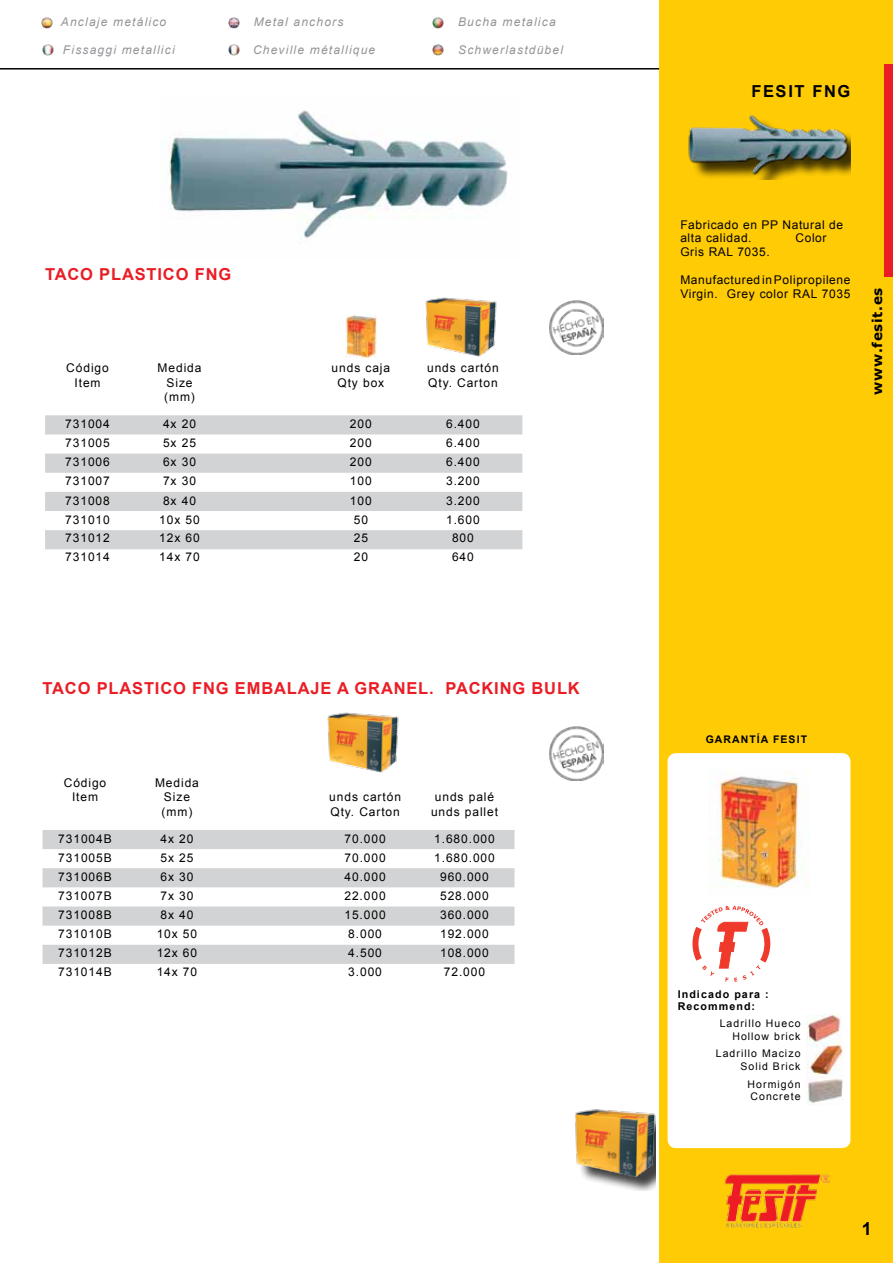
<style>
.page{position:relative;width:893px;height:1263px;background:#fff}
.page>*{position:absolute;margin:0;border:0;box-sizing:border-box;transform-origin:0 0}
.t1{font:700 18px "Arial";color:#000}
.t2{font:700 16.5px "Arial";letter-spacing:.05em;color:#ea1d25}
.t3{font:700 16.5px "Arial";letter-spacing:.09em;color:#000}
.t4{font:700 13.5px "Verdana";letter-spacing:.05em;color:#000}
.t5{font:12px/14.4px "Arial";letter-spacing:.075em;color:#000;text-align:center}
.t6{font:12px/13.5px "Arial";letter-spacing:.05em;color:#000}
.t7{font:italic 12px "Arial";letter-spacing:.1em;color:#939598}
.t8{font:700 10.65px/12.9px "Arial";letter-spacing:.1em;color:#000}
.t9{font:10.5px/12.6px "Arial";letter-spacing:.1em;color:#000;text-align:right}
.t10{font:700 10.5px "Arial";letter-spacing:.1em;color:#000}
</style>
<div class="page">
<div style="left:659px;top:0;width:234px;height:1263px;background:#ffcb05"></div>
<div style="left:668px;top:753px;width:182px;height:395px;background:#fff;border-radius:9px"></div>
<div style="left:884px;top:64px;width:9px;height:212px;background:#ea1d25"></div>
<img style="left:724px;top:1174px;width:105px;height:54px">
<svg style="left:45px;top:415px;width:477px;height:134px;fill:#d1d3d4"></svg>
<img style="left:345px;top:315px;width:31px;height:43px">
<img style="left:425px;top:297px;width:72px;height:60px">
<img style="left:708px;top:772px;width:102px;height:117px">
<img style="left:688px;top:115px;width:162px;height:64px">
<div style="left:578px;top:1112px;width:77px;height:79px;background:#000;opacity:.75"></div>
<img style="left:575px;top:1109px;width:80px;height:69px">
<svg style="left:43px;top:830px;width:471px;height:134px;fill:#d1d3d4"></svg>
<img style="left:327px;top:712px;width:72px;height:61px">
<img style="left:550px;top:301px;width:54px;height:54px">
<img style="left:550px;top:726px;width:54px;height:54px">
<hr style="left:0;top:68px;width:659px;height:2px;background:#000">
<svg style="left:42px;top:17px;width:11px;height:11px"></svg>
<svg style="left:42px;top:44px;width:11px;height:11px"></svg>
<svg style="left:228px;top:17px;width:11px;height:11px"></svg>
<svg style="left:228px;top:44px;width:11px;height:11px"></svg>
<svg style="left:432px;top:17px;width:11px;height:11px"></svg>
<svg style="left:432px;top:44px;width:11px;height:11px"></svg>
<img style="left:168px;top:110px;width:340px;height:128px">
<img style="left:806px;top:1014px;width:38px;height:92px">
<svg style="left:692px;top:906px;width:79px;height:76px"></svg>
<p class="t7" style="left:61px;top:14px;width:107px">Anclaje metálico</p>
<p class="t7" style="left:254px;top:14px;width:91px">Metal anchors</p>
<p class="t7" style="left:458px;top:14px;width:99px">Bucha metalica</p>
<p class="t7" style="left:63px;top:42px;width:113px">Fissaggi metallici</p>
<p class="t7" style="left:253px;top:42px;width:124px">Cheville métallique</p>
<p class="t7" style="left:458px;top:42px;width:106px">Schwerlastdübel</p>
<h2 class="t2" style="left:45px;top:263px;width:188px">Taco plastico FNG</h2>
<p class="t5" style="left:66px;top:361px;width:44px">Código<br>Item</p>
<p class="t5" style="left:158px;top:361px;width:45px">Medida<br>Size (mm)</p>
<p class="t5" style="left:332px;top:361px;width:60px">unds caja<br>Qty box</p>
<p class="t5" style="left:427px;top:361px;width:73px;text-align:left">unds cartón<br>Qty. Carton</p>
<p class="t5" style="left:65px;top:417px;width:46px">731004</p>
<p class="t5" style="left:163px;top:417px;width:34px">4x 20</p>
<p class="t5" style="left:350px;top:417px;width:23px">200</p>
<p class="t5" style="left:446px;top:417px;width:35px">6.400</p>
<p class="t5" style="left:65px;top:436px;width:46px">731005</p>
<p class="t5" style="left:163px;top:436px;width:34px">5x 25</p>
<p class="t5" style="left:350px;top:436px;width:23px">200</p>
<p class="t5" style="left:446px;top:436px;width:35px">6.400</p>
<p class="t5" style="left:65px;top:455px;width:46px">731006</p>
<p class="t5" style="left:163px;top:455px;width:34px">6x 30</p>
<p class="t5" style="left:350px;top:455px;width:23px">200</p>
<p class="t5" style="left:446px;top:455px;width:35px">6.400</p>
<p class="t5" style="left:65px;top:474px;width:46px">731007</p>
<p class="t5" style="left:163px;top:474px;width:34px">7x 30</p>
<p class="t5" style="left:350px;top:474px;width:23px">100</p>
<p class="t5" style="left:446px;top:474px;width:35px">3.200</p>
<p class="t5" style="left:65px;top:493px;width:46px">731008</p>
<p class="t5" style="left:163px;top:493px;width:34px">8x 40</p>
<p class="t5" style="left:350px;top:493px;width:23px">100</p>
<p class="t5" style="left:446px;top:493px;width:35px">3.200</p>
<p class="t5" style="left:65px;top:512px;width:46px">731010</p>
<p class="t5" style="left:159px;top:512px;width:42px">10x 50</p>
<p class="t5" style="left:354px;top:512px;width:16px">50</p>
<p class="t5" style="left:446px;top:512px;width:35px">1.600</p>
<p class="t5" style="left:65px;top:531px;width:46px">731012</p>
<p class="t5" style="left:159px;top:531px;width:42px">12x 60</p>
<p class="t5" style="left:354px;top:531px;width:16px">25</p>
<p class="t5" style="left:452px;top:531px;width:23px">800</p>
<p class="t5" style="left:65px;top:550px;width:46px">731014</p>
<p class="t5" style="left:159px;top:550px;width:42px">14x 70</p>
<p class="t5" style="left:354px;top:550px;width:16px">20</p>
<p class="t5" style="left:452px;top:550px;width:23px">640</p>
<h2 class="t2" style="left:43px;top:677px;width:245px">Taco plastico FNG EMBALA</h2>
<h2 class="t2" style="left:310px;top:677px;width:148px">JE A GRANEL. PAC</h2>
<h2 class="t2" style="left:482px;top:677px;width:100px">KING BULK</h2>
<p class="t5" style="left:64px;top:775px;width:44px">Código<br>Item</p>
<p class="t5" style="left:155px;top:775px;width:45px">Medida<br>Size (mm)</p>
<p class="t5" style="left:329px;top:790px;width:73px;text-align:left">unds cartón<br>Qty. Carton</p>
<p class="t5" style="left:431px;top:790px;width:69px">unds palé unds pallet</p>
<p class="t5" style="left:58px;top:831px;width:55px">731004B</p>
<p class="t5" style="left:160px;top:831px;width:34px">4x 20</p>
<p class="t5" style="left:345px;top:831px;width:43px">70.000</p>
<p class="t5" style="left:434px;top:831px;width:62px">1.680.000</p>
<p class="t5" style="left:58px;top:850px;width:55px">731005B</p>
<p class="t5" style="left:160px;top:850px;width:34px">5x 25</p>
<p class="t5" style="left:345px;top:850px;width:43px">70.000</p>
<p class="t5" style="left:434px;top:850px;width:62px">1.680.000</p>
<p class="t5" style="left:58px;top:870px;width:55px">731006B</p>
<p class="t5" style="left:160px;top:870px;width:34px">6x 30</p>
<p class="t5" style="left:344px;top:870px;width:43px">40.000</p>
<p class="t5" style="left:440px;top:870px;width:50px">960.000</p>
<p class="t5" style="left:58px;top:889px;width:55px">731007B</p>
<p class="t5" style="left:160px;top:889px;width:34px">7x 30</p>
<p class="t5" style="left:344px;top:889px;width:43px">22.000</p>
<p class="t5" style="left:440px;top:889px;width:50px">528.000</p>
<p class="t5" style="left:58px;top:908px;width:55px">731008B</p>
<p class="t5" style="left:160px;top:908px;width:34px">8x 40</p>
<p class="t5" style="left:344px;top:908px;width:43px">15.000</p>
<p class="t5" style="left:440px;top:908px;width:50px">360.000</p>
<p class="t5" style="left:58px;top:927px;width:55px">731010B</p>
<p class="t5" style="left:157px;top:927px;width:42px">10x 50</p>
<p class="t5" style="left:348px;top:927px;width:35px">8.000</p>
<p class="t5" style="left:440px;top:927px;width:50px">192.000</p>
<p class="t5" style="left:58px;top:946px;width:55px">731012B</p>
<p class="t5" style="left:157px;top:946px;width:42px">12x 60</p>
<p class="t5" style="left:348px;top:946px;width:35px">4.500</p>
<p class="t5" style="left:440px;top:946px;width:50px">108.000</p>
<p class="t5" style="left:58px;top:965px;width:55px">731014B</p>
<p class="t5" style="left:157px;top:965px;width:42px">14x 70</p>
<p class="t5" style="left:348px;top:965px;width:35px">3.000</p>
<p class="t5" style="left:444px;top:965px;width:43px">72.000</p>
<h2 class="t3" style="left:752px;top:80px;width:100px">FESIT FNG</h2>
<p class="t6" style="left:680px;top:218px;width:164px">Fabricado en PP Natural de alta calidad.</p>
<p class="t5" style="left:795px;top:231px;width:33px">Color</p>
<p class="t6" style="left:680px;top:245px;width:91px">Gris RAL 7035.</p>
<p class="t6" style="left:680px;top:273px;width:172px">Manufactured in Polipropilene<br>Virgin. Grey color RAL 7035</p>
<p class="t4" style="left:868px;top:395px;width:109px;rotate:-90deg">www.fesit.es</p>
<p class="t10" style="left:706px;top:733px;width:103px">GARANTÍA FESIT</p>
<p class="t8" style="left:678px;top:988px;width:93px">Indicado para :<br>Recommend:</p>
<p class="t9" style="left:720px;top:1017px;width:82px">Ladrillo Hueco<br>Hollow brick</p>
<p class="t9" style="left:716px;top:1047px;width:86px">Ladrillo Macizo<br>Solid Brick</p>
<p class="t9" style="left:748px;top:1078px;width:54px;text-align:left">Hormigón<br>Concrete</p>
<h1 class="t1" style="left:862px;top:1217px;width:12px">1</h1>
</div>
